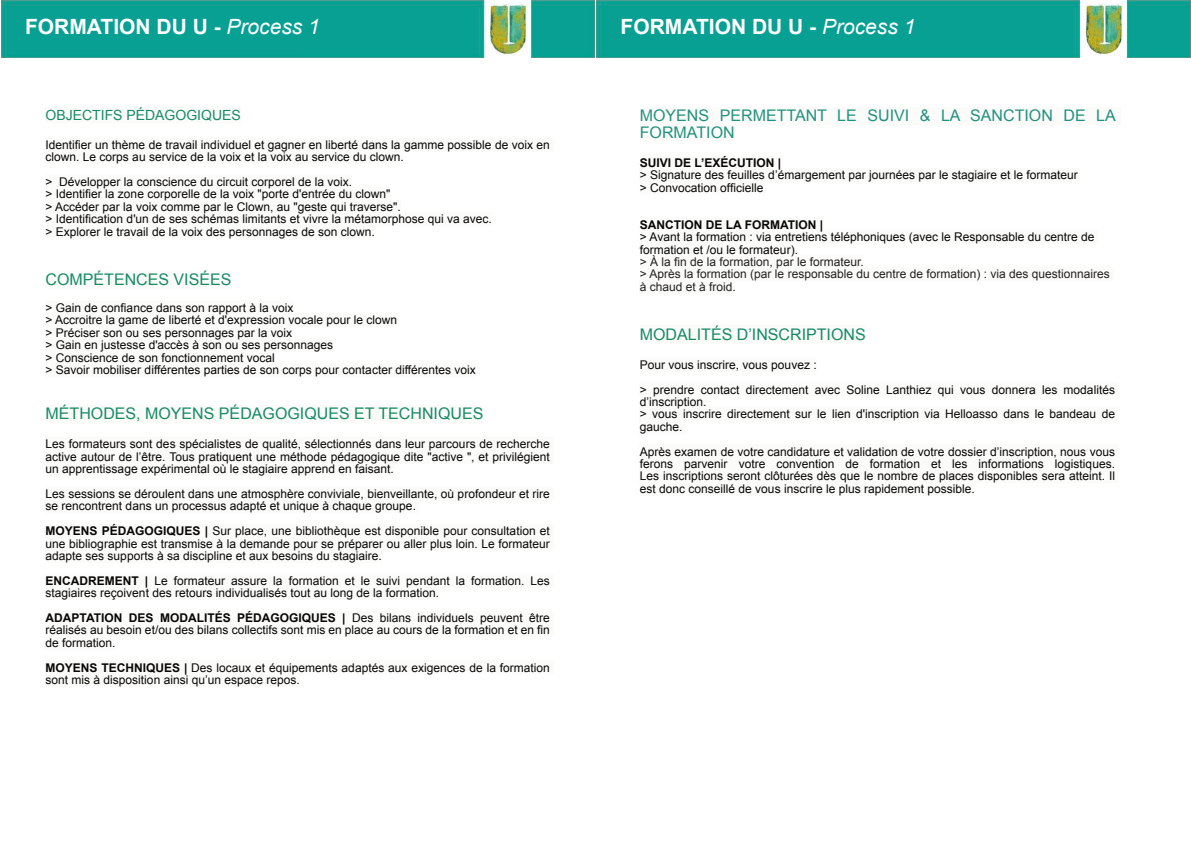
<style>
.page{position:relative;width:1191px;height:842px;background:#fff}
.page>*{position:absolute;margin:0;border:0;box-sizing:border-box;transform-origin:0 0}
.t1{font:700 21px "Arial";color:#fff}
.t2{font:16px "Arial";color:#168b66}
.t3{font:16px/16.5px "Arial";color:#23927d}
.t4{font:14px "Arial";color:#168b66}
.t5{font:12px/12.4px "Arial";color:#080704}
.t6{font:12px/12.4px "Arial";color:#232020}
.t7{font:700 12px "Arial";color:#080704}
.s1{font-weight:400;font-style:italic}
.s2{font-weight:700}
</style>
<div class="page">
<div style="left:46px;top:107px;width:195px;height:16px;background:#fbfbfa"></div>
<div style="left:46px;top:138px;width:508px;height:13px;background:#fbfbfa"></div>
<div style="left:46px;top:150px;width:358px;height:14px;background:#fbfbfa"></div>
<div style="left:46px;top:175px;width:306px;height:14px;background:#fbfbfa"></div>
<div style="left:46px;top:188px;width:344px;height:13px;background:#fbfbfa"></div>
<div style="left:46px;top:200px;width:355px;height:13px;background:#fbfbfa"></div>
<div style="left:46px;top:212px;width:446px;height:14px;background:#fbfbfa"></div>
<div style="left:46px;top:225px;width:329px;height:13px;background:#fbfbfa"></div>
<div style="left:46px;top:271px;width:185px;height:18px;background:#fbfbfa"></div>
<div style="left:46px;top:301px;width:247px;height:14px;background:#fbfbfa"></div>
<div style="left:46px;top:314px;width:351px;height:13px;background:#fbfbfa"></div>
<div style="left:46px;top:326px;width:246px;height:13px;background:#fbfbfa"></div>
<div style="left:46px;top:338px;width:287px;height:14px;background:#fbfbfa"></div>
<div style="left:46px;top:351px;width:229px;height:13px;background:#fbfbfa"></div>
<div style="left:46px;top:363px;width:430px;height:14px;background:#fbfbfa"></div>
<div style="left:46px;top:405px;width:437px;height:18px;background:#fbfbfa"></div>
<div style="left:46px;top:437px;width:508px;height:14px;background:#fbfbfa"></div>
<div style="left:46px;top:450px;width:508px;height:13px;background:#fbfbfa"></div>
<div style="left:46px;top:462px;width:348px;height:14px;background:#fbfbfa"></div>
<div style="left:46px;top:487px;width:508px;height:13px;background:#fbfbfa"></div>
<div style="left:46px;top:499px;width:373px;height:14px;background:#fbfbfa"></div>
<div style="left:46px;top:524px;width:508px;height:14px;background:#fbfbfa"></div>
<div style="left:46px;top:537px;width:508px;height:13px;background:#fbfbfa"></div>
<div style="left:46px;top:549px;width:336px;height:13px;background:#fbfbfa"></div>
<div style="left:46px;top:574px;width:508px;height:13px;background:#fbfbfa"></div>
<div style="left:46px;top:586px;width:393px;height:14px;background:#fbfbfa"></div>
<div style="left:46px;top:611px;width:508px;height:13px;background:#fbfbfa"></div>
<div style="left:46px;top:623px;width:508px;height:14px;background:#fbfbfa"></div>
<div style="left:46px;top:636px;width:70px;height:13px;background:#fbfbfa"></div>
<div style="left:46px;top:661px;width:508px;height:13px;background:#fbfbfa"></div>
<div style="left:46px;top:673px;width:254px;height:13px;background:#fbfbfa"></div>
<img style="left:1px;top:0;width:1190px;height:58px">
<div style="left:640px;top:107px;width:480px;height:18px;background:#fbfbfa"></div>
<div style="left:640px;top:123px;width:94px;height:18px;background:#fbfbfa"></div>
<div style="left:640px;top:156px;width:141px;height:13px;background:#fbfbfa"></div>
<div style="left:640px;top:168px;width:438px;height:14px;background:#fbfbfa"></div>
<div style="left:640px;top:181px;width:123px;height:13px;background:#fbfbfa"></div>
<div style="left:640px;top:218px;width:183px;height:13px;background:#fbfbfa"></div>
<div style="left:640px;top:230px;width:457px;height:14px;background:#fbfbfa"></div>
<div style="left:640px;top:243px;width:158px;height:13px;background:#fbfbfa"></div>
<div style="left:640px;top:255px;width:223px;height:14px;background:#fbfbfa"></div>
<div style="left:640px;top:267px;width:473px;height:14px;background:#fbfbfa"></div>
<div style="left:640px;top:280px;width:96px;height:13px;background:#fbfbfa"></div>
<div style="left:640px;top:325px;width:225px;height:18px;background:#fbfbfa"></div>
<div style="left:640px;top:358px;width:176px;height:13px;background:#fbfbfa"></div>
<div style="left:640px;top:383px;width:479px;height:13px;background:#fbfbfa"></div>
<div style="left:640px;top:395px;width:66px;height:13px;background:#fbfbfa"></div>
<div style="left:640px;top:407px;width:479px;height:14px;background:#fbfbfa"></div>
<div style="left:640px;top:420px;width:46px;height:13px;background:#fbfbfa"></div>
<div style="left:640px;top:445px;width:479px;height:13px;background:#fbfbfa"></div>
<div style="left:640px;top:457px;width:475px;height:13px;background:#fbfbfa"></div>
<div style="left:640px;top:469px;width:479px;height:14px;background:#fbfbfa"></div>
<div style="left:640px;top:482px;width:334px;height:13px;background:#fbfbfa"></div>
<h1 class="t1" style="left:25px;top:19px;width:296px">FORMATION DU U - <span class="s1">Process 1</span></h1>
<h1 class="t1" style="left:620px;top:19px;width:296px">FORMATION DU U - <span class="s1">Process 1</span></h1>
<p class="t4" style="left:46px;top:110px;width:197px">OBJECTIFS PÉDAGOGIQUES</p>
<p class="t5" style="left:46px;top:140px;width:506px">Identifier un thème de travail individuel et gagner en liberté dans la gamme possible de voix en clown. Le corps au service de la voix et la voix au service du clown.</p>
<p class="t5" style="left:46px;top:177px;width:448px">&gt; Développer la conscience du circuit corporel de la voix.<br>&gt; Identifier la zone corporelle de la voix "porte d'entrée du clown"<br>&gt; Accéder par la voix comme par le Clown, au "geste qui traverse".<br>&gt; Identification d'un de ses schémas limitants et vivre la métamorphose qui va avec. &gt; Explorer le travail de la voix des personnages de son clown.</p>
<h2 class="t2" style="left:46px;top:274px;width:187px">COMPÉTENCES VISÉES</h2>
<p class="t5" style="left:46px;top:303px;width:432px">&gt; Gain de confiance dans son rapport à la voix<br>&gt; Accroitre la game de liberté et d'expression vocale pour le clown<br>&gt; Préciser son ou ses personnages par la voix<br>&gt; Gain en justesse d'accès à son ou ses personnages<br>&gt; Conscience de son fonctionnement vocal<br>&gt; Savoir mobiliser différentes parties de son corps pour contacter différentes voix</p>
<h2 class="t2" style="left:46px;top:408px;width:439px">MÉTHODES, MOYENS PÉDAGOGIQUES ET TECHNIQUES</h2>
<p class="t5" style="left:46px;top:439px;width:506px;text-align:justify">Les formateurs sont des spécialistes de qualité, sélectionnés dans leur parcours de recherche active autour de l’être. Tous pratiquent une méthode pédagogique dite "active ", et privilégient un apprentissage expérimental où le stagiaire apprend en faisant.</p>
<p class="t5" style="left:46px;top:489px;width:506px">Les sessions se déroulent dans une atmosphère conviviale, bienveillante, où profondeur et rire se rencontrent dans un processus adapté et unique à chaque groupe.</p>
<p class="t5" style="left:46px;top:526px;width:506px;text-align:justify"><span class="s2">MOYENS PÉDAGOGIQUES |</span> Sur place, une bibliothèque est disponible pour consultation et une bibliographie est transmise à la demande pour se préparer ou aller plus loin. Le formateur adapte ses supports à sa discipline et aux besoins du stagiaire.</p>
<p class="t5" style="left:46px;top:575px;width:506px"><span class="s2">ENCADREMENT |</span> Le formateur assure la formation et le suivi pendant la formation. Les stagiaires reçoivent des retours individualisés tout au long de la formation.</p>
<p class="t5" style="left:46px;top:613px;width:506px;text-align:justify"><span class="s2">ADAPTATION DES MODALITÉS PÉDAGOGIQUES |</span> Des bilans individuels peuvent être réalisés au besoin et/ou des bilans collectifs sont mis en place au cours de la formation et en fin de formation.</p>
<p class="t5" style="left:46px;top:662px;width:506px"><span class="s2">MOYENS TECHNIQUES |</span> Des locaux et équipements adaptés aux exigences de la formation sont mis à disposition ainsi qu’un espace repos.</p>
<h2 class="t3" style="left:640px;top:109px;width:477px">MOYENS PERMETTANT LE SUIVI &amp; LA SANCTION DE LA<br>FORMATION</h2>
<p class="t7" style="left:640px;top:158px;width:143px">SUIVI DE L’EXÉCUTION |</p>
<p class="t5" style="left:640px;top:170px;width:439px">&gt; Signature des feuilles d’émargement par journées par le stagiaire et le formateur &gt; Convocation officielle</p>
<p class="t7" style="left:640px;top:220px;width:185px">SANCTION DE LA FORMATION |</p>
<p class="t5" style="left:640px;top:232px;width:456px">&gt; Avant la formation : via entretiens téléphoniques (avec le Responsable du centre de formation et /ou le formateur).</p>
<p class="t6" style="left:640px;top:257px;width:471px">&gt; À la fin de la formation, par le formateur.<br>&gt; Après la formation (par le responsable du centre de formation) : via des questionnaires à chaud et à froid.</p>
<h2 class="t2" style="left:640px;top:328px;width:227px">MODALITÉS D’INSCRIPTIONS</h2>
<p class="t5" style="left:640px;top:353px;width:476px;line-height:24.8px">Pour vous inscrire, vous pouvez :<br>&gt; prendre contact directement avec Soline Lanthiez qui vous donnera les modalités</p>
<p class="t5" style="left:640px;top:397px;width:476px">d’inscription.<br>&gt; vous inscrire directement sur le lien d'inscription via Helloasso dans le bandeau de gauche.</p>
<p class="t5" style="left:640px;top:446px;width:476px;text-align:justify">Après examen de votre candidature et validation de votre dossier d’inscription, nous vous ferons parvenir votre convention de formation et les informations logistiques.<br>Les inscriptions seront clôturées dès que le nombre de places disponibles sera atteint. Il est donc conseillé de vous inscrire le plus rapidement possible.</p>
</div>
